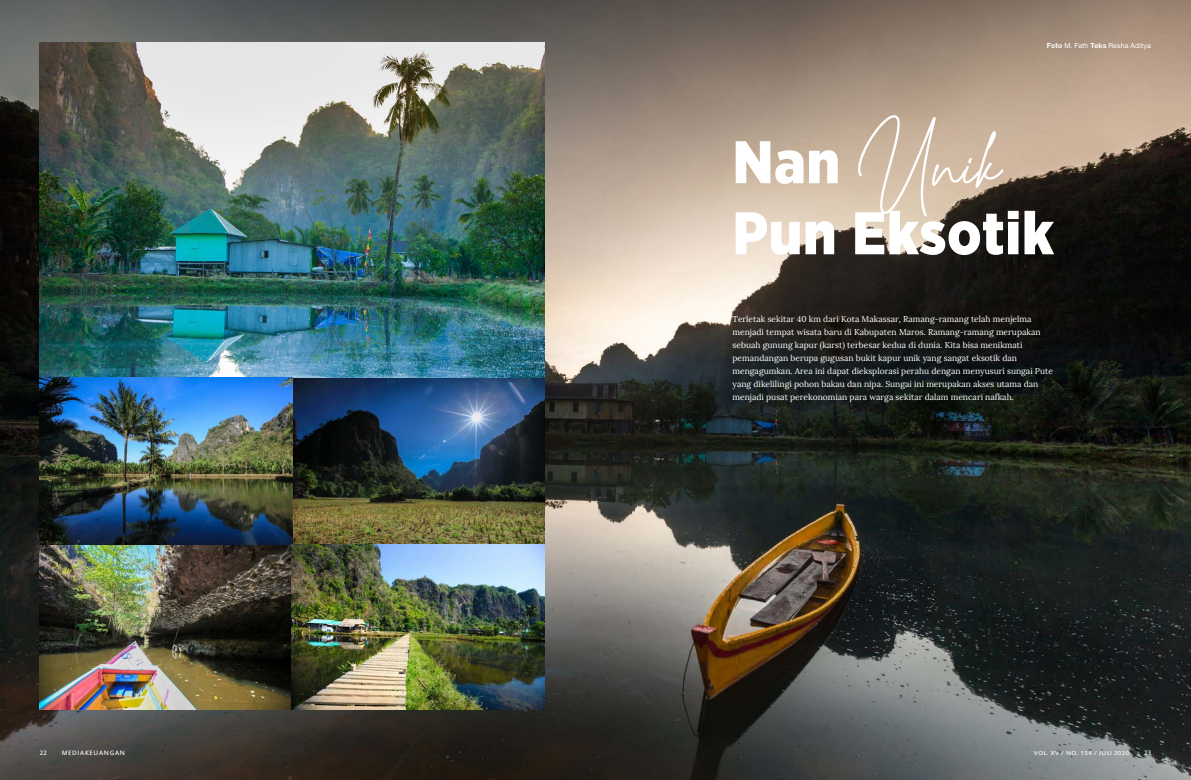
<style>
.page{position:relative;width:1191px;height:780px;background:#fff}
.page>*{position:absolute;margin:0;border:0;box-sizing:border-box;transform-origin:0 0}
.t1{font:900 60px "Gotham Narrow";letter-spacing:.01em;color:#fff}
.t2{font:60px "Grayscale Signature";color:#fff}
.t3{font:8.5px/13px "Lora";color:#fff}
.t4{font:7px "Helvetica Neue LT Std";letter-spacing:.015em;color:#fff}
.t5{font:7px "Estrangelo Edessa";letter-spacing:.1em;color:#fff}
.t6{font:6.3px "Estrangelo Edessa";letter-spacing:.05em;color:#fff;scale:1.11 1}
.s1{font-weight:700}
.s2{font-family:"Gotham Narrow";font-weight:900}
</style>
<div class="page">
<img style="left:0;top:0;width:1191px;height:780px">
<img style="left:40px;top:43px;width:504px;height:666px">
<img style="left:40px;top:377px;width:252px;height:167px">
<img style="left:291px;top:544px;width:253px;height:165px">
<p class="t4" style="left:1047px;top:41px;width:105px"><span class="s1">Foto</span> M. Fath <span class="s1">Teks</span> Resha Aditya</p>
<h1 class="t2" style="left:732px;top:127px;width:270px"><span class="s2">Nan</span> Unik</h1>
<h1 class="t1" style="left:732px;top:193px;width:323px">Pun Eksotik</h1>
<p class="t3" style="left:732px;top:313px;width:322px">Terletak sekitar 40 km dari Kota Makassar, Ramang-ramang telah menjelma menjadi tempat wisata baru di Kabupaten Maros. Ramang-ramang merupakan sebuah gunung kapur (karst) terbesar kedua di dunia. Kita bisa menikmati pemandangan berupa gugusan bukit kapur unik yang sangat eksotik dan mengagumkan. Area ini dapat dieksplorasi perahu dengan menyusuri sungai Pute yang dikelilingi pohon bakau dan nipa. Sungai ini merupakan akses utama dan menjadi pusat perekonomian para warga sekitar dalam mencari nafkah.</p>
<p class="t5" style="left:40px;top:749px;width:9px">22</p>
<p class="t5" style="left:62px;top:749px;width:65px">MEDIAKEUANGAN</p>
<p class="t6" style="left:1034px;top:750px;width:87px">VOL. XV / NO. 154 / JULI 2020</p>
<p class="t5" style="left:1144px;top:749px;width:9px">23</p>
</div>
